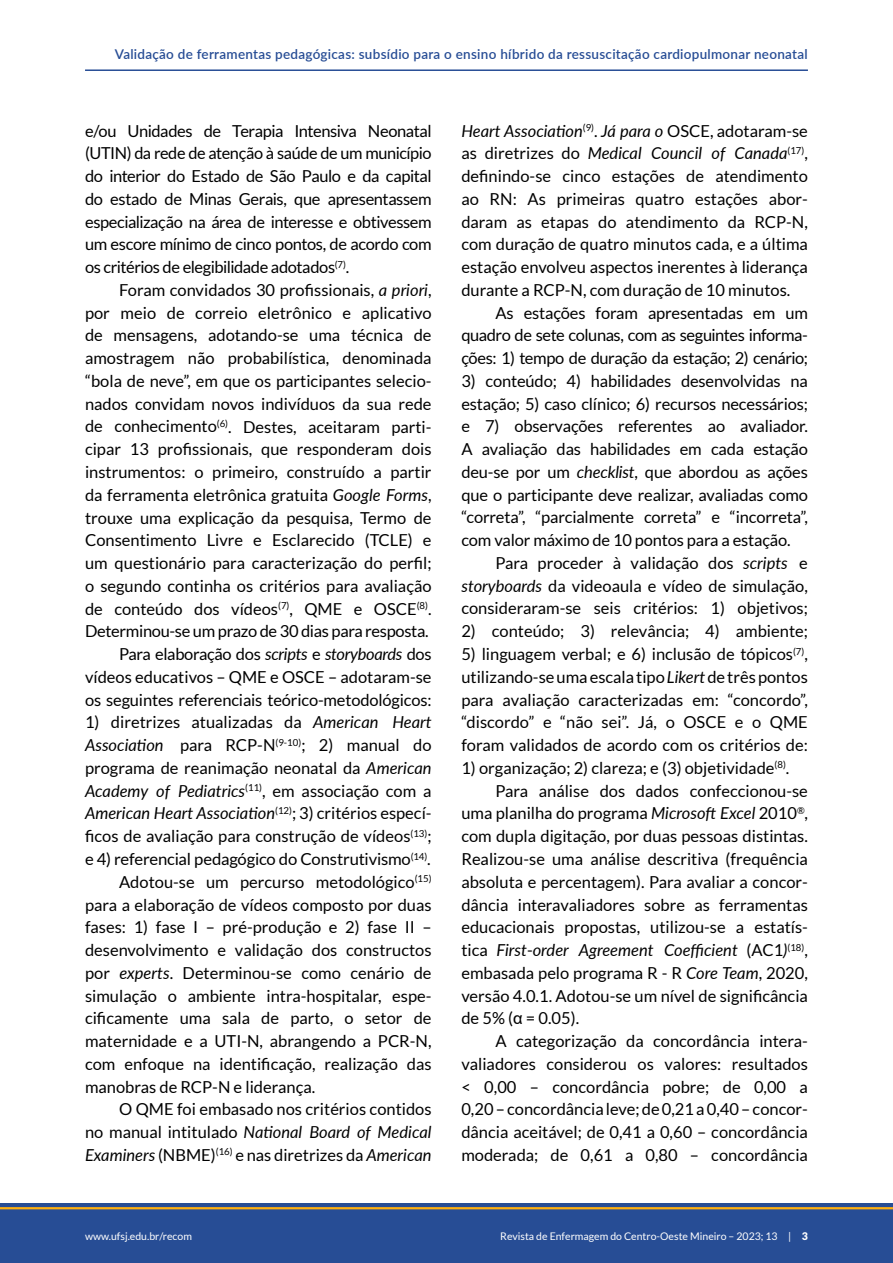
<style>
.page{position:relative;width:893px;height:1263px;background:#fff}
.page>*{position:absolute;margin:0;border:0;box-sizing:border-box;transform-origin:0 0}
.t1{font:16.5px/22.8px "Lato";color:#000;text-align:justify}
.t2{font:italic 16.5px "Lato";color:#000}
.t3{font:600 13.5px "Lato";letter-spacing:.02em;color:#274d95}
.t4{font:10.5px "Lato";color:#fff}
.s1{font-style:italic}
.s2{font-style:normal}
.s3{font-family:"Arial"}
.s4{font-weight:900}
</style>
<div class="page">
<div style="left:0;top:1203px;width:893px;height:60px;background:#274d95"></div>
<hr style="left:0;top:1207px;width:893px;height:2px;background:#ffb011">
<hr style="left:85px;top:69px;width:723px;height:2px;background:#274d95">
<p class="t3" style="left:115px;top:44px;width:694px">Validação de ferramentas pedagógicas: subsídio para o ensino híbrido da ressuscitação cardiopulmonar neonatal</p>
<p class="t1" style="left:85px;top:119px;width:348px">e/ou Unidades de Terapia Intensiva Neonatal (UTIN) da rede de atenção à saúde de um município do interior do Estado de São Paulo e da capital do estado de Minas Gerais, que apresentassem especialização na área de interesse e obtivessem um escore mínimo de cinco pontos, de acordo com os critérios de elegibilidade adotados<sup>(7)</sup>.</p>
<p class="t1" style="left:85px;top:278px;width:348px;text-align:right">Foram convidados 30 profissionais, <span class="s1">a priori</span>,<br>por meio de correio eletrônico e aplicativo de mensagens, adotando-se uma técnica de amostragem não probabilística, denominada “bola de neve”, em que os participantes selecio&shy;nados convidam novos indivíduos da sua rede de conhecimento<sup>(6)</sup>. Destes, aceitaram parti&shy;cipar 13 profissionais, que responderam dois instrumentos: o primeiro, construído a partir da ferramenta eletrônica gratuita <span class="s1">Google Forms</span>, trouxe uma explicação da pesquisa, Termo de Consentimento Livre e Esclarecido (TCLE) e um questionário para caracterização do perfil; o segundo continha os critérios para avaliação de conteúdo dos vídeos<sup>(7)</sup>, QME e OSCE<sup>(8)</sup>.<br>Determinou-se um prazo de 30 dias para resposta.<br>Para elaboração dos <span class="s1">scripts</span> e <span class="s1">storyboards</span> dos vídeos educativos – QME e OSCE – adotaram-se os seguintes referenciais teórico-metodológicos:</p>
<p class="t1" style="left:85px;top:711px;width:348px">1) diretrizes atualizadas da <span class="s1">American Heart</span></p>
<p class="t1" style="left:85px;top:734px;width:348px"><span class="s1">Association</span> para RCP-N<sup>(9-10)</sup>; 2) manual do</p>
<p class="t1" style="left:85px;top:756px;width:348px">programa de reanimação neonatal da <span class="s1">American</span></p>
<p class="t2" style="left:85px;top:779px;width:348px">Academy of Pediatrics<sup>(11)</sup><span class="s2">, em associação com a</span></p>
<p class="t2" style="left:85px;top:802px;width:348px">American Heart Association<sup>(12)</sup><span class="s2">; 3) critérios especí-</span></p>
<p class="t1" style="left:85px;top:825px;width:348px">ficos de avaliação para construção de vídeos<sup>(13)</sup>;</p>
<p class="t1" style="left:85px;top:847px;width:347px">e 4) referencial pedagógico do Construtivismo<sup>(14)</sup>.</p>
<p class="t1" style="left:119px;top:870px;width:314px">Adotou-se um percurso metodológico<sup>(15)</sup></p>
<p class="t1" style="left:85px;top:893px;width:348px">para a elaboração de vídeos composto por duas</p>
<p class="t1" style="left:85px;top:916px;width:348px">fases: 1) fase I – pré-produção e 2) fase II –</p>
<p class="t1" style="left:85px;top:938px;width:348px">desenvolvimento e validação dos constructos</p>
<p class="t1" style="left:85px;top:961px;width:348px">por <span class="s1">experts</span>. Determinou-se como cenário de</p>
<p class="t1" style="left:85px;top:984px;width:348px">simulação o ambiente intra-hospitalar, espe-</p>
<p class="t1" style="left:85px;top:1007px;width:348px">cificamente uma sala de parto, o setor de</p>
<p class="t1" style="left:85px;top:1029px;width:348px">maternidade e a UTI-N, abrangendo a PCR-N,</p>
<p class="t1" style="left:85px;top:1052px;width:348px">com enfoque na identificação, realização das</p>
<p class="t1" style="left:85px;top:1075px;width:232px">manobras de RCP-N e liderança.</p>
<p class="t1" style="left:119px;top:1098px;width:314px">O QME foi embasado nos critérios contidos</p>
<p class="t2" style="left:85px;top:1120px;width:348px"><span class="s2">no manual intitulado</span> National Board of Medical</p>
<p class="t1" style="left:85px;top:1143px;width:348px"><span class="s1">Examiners</span> (NBME)<sup>(16)</sup> e nas diretrizes da <span class="s1">American</span></p>
<p class="t1" style="left:461px;top:119px;width:348px"><span class="s1">Heart Association</span><sup>(9)</sup>. <span class="s1">Já para o</span> OSCE, adotaram-se as diretrizes do <span class="s1">Medical Council of Canada</span><sup>(17)</sup>, definindo-se cinco estações de atendimento ao RN: As primeiras quatro estações abor&shy;daram as etapas do atendimento da RCP-N, com duração de quatro minutos cada, e a última estação envolveu aspectos inerentes à liderança durante a RCP-N, com duração de 10 minutos.</p>
<p class="t1" style="left:461px;top:301px;width:348px;text-indent:34px">As estações foram apresentadas em um quadro de sete colunas, com as seguintes informa&shy;ções: 1) tempo de duração da estação; 2) cenário;</p>
<p class="t1" style="left:461px;top:369px;width:348px">3) conteúdo; 4) habilidades desenvolvidas na estação; 5) caso clínico; 6) recursos necessários; e 7) observações referentes ao avaliador.<br>A avaliação das habilidades em cada estação deu-se por um <span class="s1">checklist</span>, que abordou as ações que o participante deve realizar, avaliadas como “correta”, “parcialmente correta” e “incorreta”, com valor máximo de 10 pontos para a estação.</p>
<p class="t1" style="left:461px;top:551px;width:348px;text-indent:34px">Para proceder à validação dos <span class="s1">scripts</span> e <span class="s1">storyboards</span> da videoaula e vídeo de simulação, consideraram-se seis critérios: 1) objetivos;</p>
<p class="t1" style="left:461px;top:620px;width:348px">2) conteúdo; 3) relevância; 4) ambiente;</p>
<p class="t1" style="left:461px;top:642px;width:348px">5) linguagem verbal; e 6) inclusão de tópicos<sup>(7)</sup>, utilizando-se uma escala tipo <span class="s1">Likert</span> de três pontos para avaliação caracterizadas em: “concordo”, “discordo” e “não sei”. Já, o OSCE e o QME foram validados de acordo com os critérios de:</p>
<p class="t1" style="left:461px;top:756px;width:329px">1) organização; 2) clareza; e (3) objetividade<sup>(8)</sup>.</p>
<p class="t1" style="left:495px;top:779px;width:314px">Para análise dos dados confeccionou-se</p>
<p class="t1" style="left:461px;top:802px;width:348px">uma planilha do programa <span class="s1">Microsoft Excel</span> 2010<sup>®</sup>,</p>
<p class="t1" style="left:461px;top:825px;width:348px">com dupla digitação, por duas pessoas distintas.</p>
<p class="t1" style="left:461px;top:847px;width:348px">Realizou-se uma análise descritiva (frequência</p>
<p class="t1" style="left:461px;top:870px;width:348px">absoluta e percentagem). Para avaliar a concor-</p>
<p class="t1" style="left:461px;top:893px;width:348px">dância interavaliadores sobre as ferramentas</p>
<p class="t1" style="left:461px;top:916px;width:348px">educacionais propostas, utilizou-se a estatís-</p>
<p class="t2" style="left:461px;top:938px;width:348px"><span class="s2">tica</span> First<span class="s2">-</span>order Agreement Coefficient <span class="s2">(AC1</span>)<sup>(18)</sup><span class="s2">,</span></p>
<p class="t1" style="left:461px;top:961px;width:348px">embasada pelo programa R - R <span class="s1">Core Team</span>, 2020,</p>
<p class="t1" style="left:461px;top:984px;width:348px">versão 4.0.1. Adotou-se um nível de significância</p>
<p class="t1" style="left:461px;top:1007px;width:119px">de 5% (<span class="s3">α</span> = 0.05).</p>
<p class="t1" style="left:495px;top:1029px;width:314px">A categorização da concordância intera-</p>
<p class="t1" style="left:461px;top:1052px;width:348px">valiadores considerou os valores: resultados</p>
<p class="t1" style="left:461px;top:1075px;width:348px">&lt; 0,00 – concordância pobre; de 0,00 a</p>
<p class="t1" style="left:461px;top:1098px;width:348px">0,20 – concordância leve; de 0,21 a 0,40 – concor-</p>
<p class="t1" style="left:461px;top:1120px;width:348px">dância aceitável; de 0,41 a 0,60 – concordância</p>
<p class="t1" style="left:461px;top:1143px;width:348px">moderada; de 0,61 a 0,80 – concordância</p>
<p class="t4" style="left:85px;top:1230px;width:108px">www.ufsj.edu.br/recom</p>
<p class="t4" style="left:500px;top:1230px;width:309px">Revista de Enfermagem do Centro-Oeste Mineiro – 2023; 13 | <span class="s4">3</span></p>
</div>
